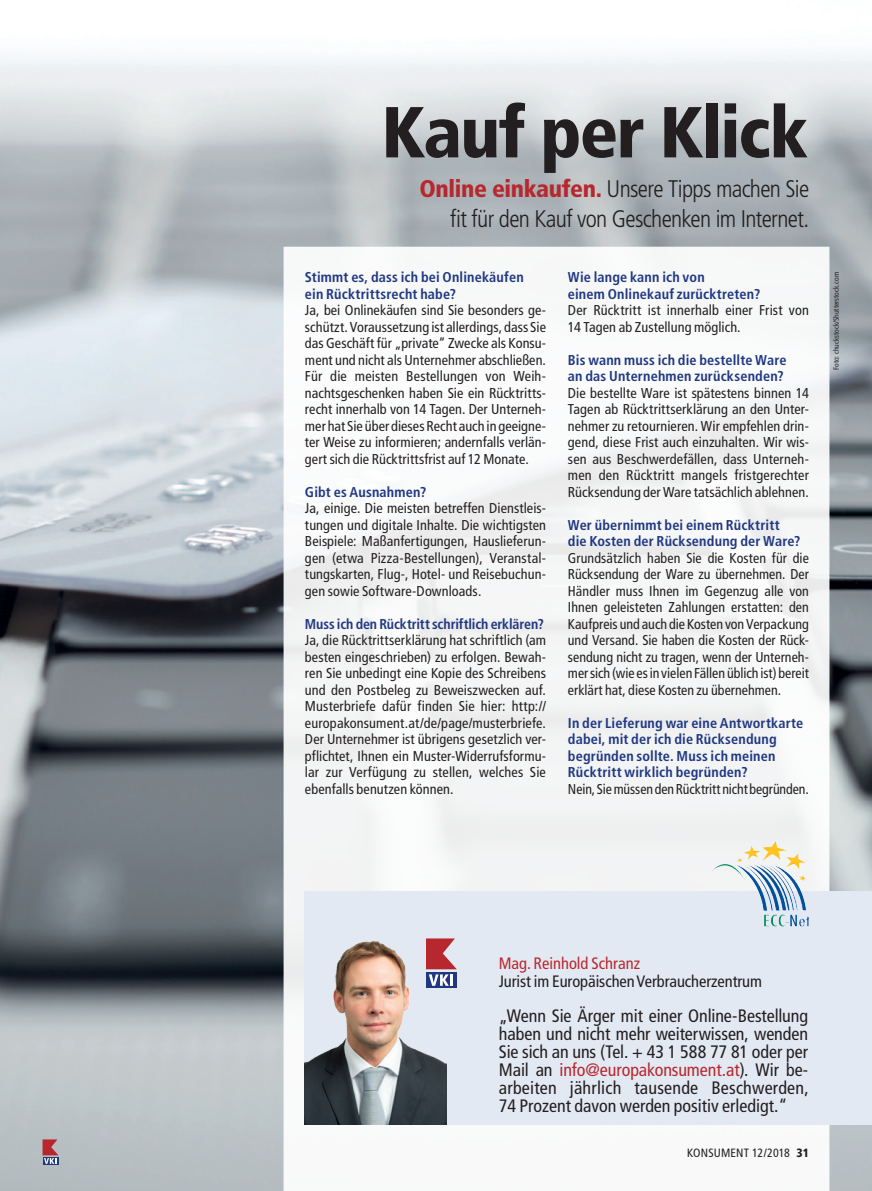
<style>
.page{position:relative;width:872px;height:1191px;background:#fff}
.page>*{position:absolute;margin:0;border:0;box-sizing:border-box;transform-origin:0 0}
.t1{font:900 condensed 72px "Frutiger LT Std";letter-spacing:-.025em;color:#231f20}
.t2{font:300 condensed 24px/30px "Frutiger LT Std";letter-spacing:-.03em;color:#231f20;text-align:right}
.t3{font:condensed 18px/18px "Frutiger LT Std";color:#231f20;text-align:justify}
.t4{font:condensed 16.5px "Frutiger LT Std";letter-spacing:-.005em;color:#231f20}
.t5{font:condensed 16.5px "Frutiger LT Std";color:#b7282e}
.t6{font:condensed 14.25px/16.5px "Frutiger LT Std";letter-spacing:.005em;color:#231f20;text-align:justify}
.t7{font:700 condensed 14.25px/16.5px "Frutiger LT Std";letter-spacing:.01em;color:#203882}
.t8{font:700 condensed 14.25px "Frutiger LT Std";letter-spacing:-.01em;color:#203882}
.t9{font:condensed 12px "Frutiger LT Std";letter-spacing:.005em;color:#231f20}
.t10{font:condensed 7.5px "Frutiger LT Std";color:#231f20}
.s1{font-weight:900;color:#b7282e}
.s2{color:#b7282e}
.s3{font-weight:900}
</style>
<div class="page">
<img style="left:0;top:51px;width:872px;height:1140px">
<svg style="left:283px;top:247px;width:546px;height:944px;fill:#f6f7f7"></svg>
<div style="left:305px;top:891px;width:567px;height:233px;background:#e3e9f3"></div>
<img style="left:305px;top:940px;width:141px;height:184px">
<svg style="left:426px;top:985px;width:31px;height:2px"></svg>
<svg style="left:426px;top:938px;width:31px;height:47px"></svg>
<img style="left:743px;top:840px;width:55px;height:28px">
<svg style="left:43px;top:1163px;width:15px;height:2px"></svg>
<svg style="left:43px;top:1139px;width:15px;height:24px"></svg>
<h1 class="t1" style="left:381px;top:89px;width:428px">Kauf per Klick</h1>
<h2 class="t2" style="left:419px;top:174px;width:391px"><span class="s1">Online einkaufen.</span> Unsere Tipps machen Sie fit für den Kauf von Geschenken im Internet.</h2>
<p class="t7" style="left:305px;top:269px;width:220px">Stimmt es, dass ich bei Onlinekäufen ein Rücktrittsrecht habe?</p>
<p class="t6" style="left:305px;top:302px;width:242px">Ja, bei Onlinekäufen sind Sie besonders ge&shy;schützt. Voraussetzung ist allerdings, dass Sie das Geschäft für „private“ Zwecke als Konsu&shy;ment und nicht als Unternehmer abschließen.<br>Für die meisten Bestellungen von Weih&shy;nachtsgeschenken haben Sie ein Rücktritts&shy;recht innerhalb von 14 Tagen. Der Unterneh&shy;mer hat Sie über dieses Recht auch in geeigne&shy;ter Weise zu informieren; andernfalls verlän&shy;gert sich die Rücktrittsfrist auf 12 Monate.</p>
<p class="t7" style="left:305px;top:483px;width:123px">Gibt es Ausnahmen?</p>
<p class="t6" style="left:305px;top:500px;width:242px">Ja, einige. Die meisten betreffen Dienstleis&shy;tungen und digitale Inhalte. Die wichtigsten Beispiele: Maßanfertigungen, Hauslieferun&shy;gen (etwa Pizza-Bestellungen), Veranstal&shy;tungskarten, Flug-, Hotel- und Reisebuchun&shy;gen sowie Software-Downloads.</p>
<p class="t8" style="left:305px;top:615px;width:240px">Muss ich den Rücktritt schriftlich erklären?</p>
<p class="t6" style="left:305px;top:632px;width:242px">Ja, die Rücktrittserklärung hat schriftlich (am besten eingeschrieben) zu erfolgen. Bewah&shy;ren Sie unbedingt eine Kopie des Schreibens und den Postbeleg zu Beweiszwecken auf.<br>Musterbriefe dafür finden Sie hier: http:// europakonsument.at/de/page/musterbriefe.<br>Der Unternehmer ist übrigens gesetzlich ver&shy;pflichtet, Ihnen ein Muster-Widerrufsformu&shy;lar zur Verfügung zu stellen, welches Sie ebenfalls benutzen können.</p>
<p class="t7" style="left:568px;top:269px;width:194px">Wie lange kann ich von<br>einem Onlinekauf zurücktreten?</p>
<p class="t6" style="left:568px;top:302px;width:242px">Der Rücktritt ist innerhalb einer Frist von<br>14 Tagen ab Zustellung möglich.</p>
<p class="t7" style="left:568px;top:351px;width:220px">Bis wann muss ich die bestellte Ware an das Unternehmen zurücksenden?</p>
<p class="t6" style="left:568px;top:384px;width:242px">Die bestellte Ware ist spätestens binnen 14<br>Tagen ab Rücktrittserklärung an den Unter&shy;nehmer zu retournieren. Wir empfehlen drin&shy;gend, diese Frist auch einzuhalten. Wir wis&shy;sen aus Beschwerdefällen, dass Unterneh&shy;men den Rücktritt mangels fristgerechter Rücksendung der Ware tatsächlich ablehnen.</p>
<p class="t7" style="left:568px;top:516px;width:234px">Wer übernimmt bei einem Rücktritt die Kosten der Rücksendung der Ware?</p>
<p class="t6" style="left:568px;top:549px;width:242px">Grundsätzlich haben Sie die Kosten für die Rücksendung der Ware zu übernehmen. Der Händler muss Ihnen im Gegenzug alle von Ihnen geleisteten Zahlungen erstatten: den Kaufpreis und auch die Kosten von Verpackung und Versand. Sie haben die Kosten der Rück&shy;sendung nicht zu tragen, wenn der Unterneh&shy;mer sich (wie es in vielen Fällen üblich ist) bereit erklärt hat, diese Kosten zu übernehmen.</p>
<p class="t7" style="left:568px;top:714px;width:237px">In der Lieferung war eine Antwortkarte dabei, mit der ich die Rücksendung begründen sollte. Muss ich meinen Rücktritt wirklich begründen?</p>
<p class="t6" style="left:568px;top:780px;width:242px">Nein, Sie müssen den Rücktritt nicht begründen.</p>
<p class="t10" style="left:832px;top:370px;width:99px;rotate:-90deg">Foto: chuckstock/Shutterstock.com</p>
<p class="t5" style="left:499px;top:954px;width:143px">Mag. Reinhold Schranz</p>
<p class="t4" style="left:499px;top:972px;width:265px">Jurist im Europäischen Verbraucherzentrum</p>
<p class="t3" style="left:499px;top:1006px;width:311px">„Wenn Sie Ärger mit einer Online-Bestellung haben und nicht mehr weiterwissen, wenden Sie sich an uns (Tel. + 43 1 588 77 81 oder per Mail an <span class="s2">info@europakonsument.at</span>). Wir be&shy;arbeiten jährlich tausende Beschwerden, 74 Prozent davon werden positiv erledigt.“</p>
<p class="t9" style="left:687px;top:1145px;width:123px">KONSUMENT 12/2018 <span class="s3">31</span></p>
</div>
